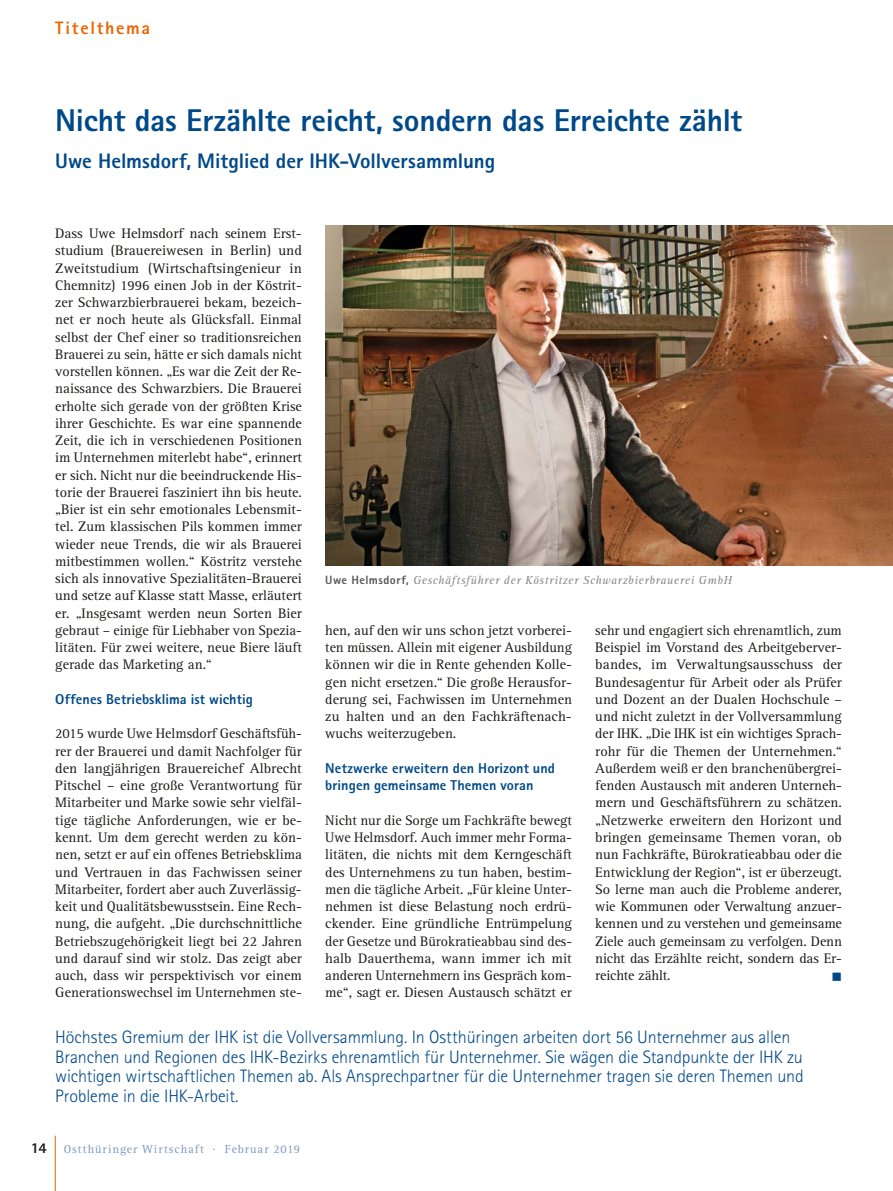
<style>
.page{position:relative;width:893px;height:1191px;background:#fff}
.page>*{position:absolute;margin:0;border:0;box-sizing:border-box;transform-origin:0 0}
.t1{font:800 31.5px "Agfa Rotis Sans Serif";letter-spacing:-.01em;color:#004988}
.t2{font:800 21px "Agfa Rotis Sans Serif";color:#004988}
.t3{font:300 18px/19.5px "Agfa Rotis Sans Serif";letter-spacing:-.01em;color:#004988}
.t4{font:800 18px "Agfa Rotis Sans Serif";letter-spacing:.095em;color:#ec6502}
.t5{font:14.25px/17.2px "Agfa Rotis Serif";color:#1a1a18;text-align:justify}
.t6{font:800 14.25px/17.2px "Agfa Rotis Sans Serif";letter-spacing:.005em;color:#004988}
.t7{font:14.25px "Wingdings";color:#004988}
.t8{font:italic 12px "Agfa Rotis Serif";letter-spacing:.045em;color:#878786}
.t9{font:12px "Agfa Rotis Serif";letter-spacing:.08em;color:#7e97c2}
.s1{font-family:"Agfa Rotis Sans Serif";font-weight:800;font-style:normal;color:#565656}
.s2{font-family:"Agfa Rotis Sans Serif";font-weight:800;font-size:15px;color:#1a1a18}
</style>
<div class="page">
<hr style="left:55px;top:1135px;width:1px;height:56px;background:#ec6502">
<img style="left:325px;top:225px;width:568px;height:341px">
<p class="t4" style="left:55px;top:16px;width:96px">Titelthema</p>
<h1 class="t1" style="left:55px;top:100px;width:688px">Nicht das Erzählte reicht, sondern das Erreichte zählt</h1>
<h2 class="t2" style="left:55px;top:148px;width:442px">Uwe Helmsdorf, Mitglied der IHK-Vollversammlung</h2>
<p class="t5" style="left:55px;top:225px;width:248px">Dass Uwe Helmsdorf nach seinem Erst&shy;studium (Brauereiwesen in Berlin) und Zweitstudium (Wirtschaftsingenieur in Chemnitz) 1996 einen Job in der Köstrit&shy;zer Schwarzbierbrauerei bekam, bezeich&shy;net er noch heute als Glücksfall. Einmal selbst der Chef einer so traditionsreichen Brauerei zu sein, hätte er sich damals nicht vorstellen können. „Es war die Zeit der Re&shy;naissance des Schwarzbiers. Die Brauerei erholte sich gerade von der größten Krise ihrer Geschichte. Es war eine spannende Zeit, die ich in verschiedenen Positionen im Unternehmen miterlebt habe“, erinnert er sich. Nicht nur die beeindruckende His&shy;torie der Brauerei fasziniert ihn bis heute. „Bier ist ein sehr emotionales Lebensmit&shy;tel. Zum klassischen Pils kommen immer wieder neue Trends, die wir als Brauerei mitbestimmen wollen.“ Köstritz verstehe sich als innovative Spezialitäten-Brauerei und setze auf Klasse statt Masse, erläutert er. „Insgesamt werden neun Sorten Bier gebraut – einige für Liebhaber von Spezia&shy;litäten. Für zwei weitere, neue Biere läuft gerade das Marketing an.“</p>
<p class="t6" style="left:55px;top:690px;width:199px">Offenes Betriebsklima ist wichtig</p>
<p class="t5" style="left:55px;top:725px;width:248px">2015 wurde Uwe Helmsdorf Geschäftsfüh&shy;rer der Brauerei und damit Nachfolger für den langjährigen Brauereichef Albrecht Pitschel – eine große Verantwortung für Mitarbeiter und Marke sowie sehr vielfäl&shy;tige tägliche Anforderungen, wie er be&shy;kennt. Um dem gerecht werden zu kön&shy;nen, setzt er auf ein offenes Betriebsklima und Vertrauen in das Fachwissen seiner Mitarbeiter, fordert aber auch Zuverlässig&shy;keit und Qualitätsbewusstsein. Eine Rech&shy;nung, die aufgeht. „Die durchschnittliche Betriebszugehörigkeit liegt bei 22 Jahren und darauf sind wir stolz. Das zeigt aber auch, dass wir perspektivisch vor einem Generationswechsel im Unternehmen ste-</p>
<p class="t8" style="left:325px;top:573px;width:408px"><span class="s1">Uwe Helmsdorf,</span> Geschäftsführer der Köstritzer Schwarzbierbrauerei GmbH</p>
<p class="t5" style="left:325px;top:622px;width:248px">hen, auf den wir uns schon jetzt vorberei&shy;ten müssen. Allein mit eigener Ausbildung können wir die in Rente gehenden Kolle&shy;gen nicht ersetzen.“ Die große Herausfor&shy;derung sei, Fachwissen im Unternehmen zu halten und an den Fachkräftenach&shy;wuchs weiterzugeben.</p>
<p class="t6" style="left:325px;top:759px;width:231px">Netzwerke erweitern den Horizont und bringen gemeinsame Themen voran</p>
<p class="t5" style="left:325px;top:811px;width:248px">Nicht nur die Sorge um Fachkräfte bewegt Uwe Helmsdorf. Auch immer mehr Forma&shy;litäten, die nichts mit dem Kerngeschäft des Unternehmens zu tun haben, bestim&shy;men die tägliche Arbeit. „Für kleine Unter&shy;nehmen ist diese Belastung noch erdrü&shy;ckender. Eine gründliche Entrümpelung der Gesetze und Bürokratieabbau sind des&shy;halb Dauerthema, wann immer ich mit anderen Unternehmern ins Gespräch kom&shy;me“, sagt er. Diesen Austausch schätzt er</p>
<p class="t5" style="left:595px;top:622px;width:248px">sehr und engagiert sich ehrenamtlich, zum Beispiel im Vorstand des Arbeitgeberver&shy;bandes, im Verwaltungsausschuss der Bundesagentur für Arbeit oder als Prüfer und Dozent an der Dualen Hochschule – und nicht zuletzt in der Vollversammlung der IHK. „Die IHK ist ein wichtiges Sprach&shy;rohr für die Themen der Unternehmen.“ Außerdem weiß er den branchenübergrei&shy;fenden Austausch mit anderen Unterneh&shy;mern und Geschäftsführern zu schätzen. „Netzwerke erweitern den Horizont und bringen gemeinsame Themen voran, ob nun Fachkräfte, Bürokratieabbau oder die Entwicklung der Region“, ist er überzeugt.<br>So lerne man auch die Probleme anderer, wie Kommunen oder Verwaltung anzuer&shy;kennen und zu verstehen und gemeinsame Ziele auch gemeinsam zu verfolgen. Denn nicht das Erzählte reicht, sondern das Er&shy;reichte zählt.</p>
<p class="t7" style="left:831px;top:968px;width:12px">■</p>
<p class="t3" style="left:55px;top:1027px;width:750px">Höchstes Gremium der IHK ist die Vollversammlung. In Ostthüringen arbeiten dort 56 Unternehmer aus allen Branchen und Regionen des IHK-Bezirks ehrenamtlich für Unternehmer. Sie wägen die Standpunkte der IHK zu wichtigen wirtschaftlichen Themen ab. Als Ansprechpartner für die Unternehmer tragen sie deren Themen und Probleme in die IHK-Arbeit.</p>
<p class="t9" style="left:31px;top:1141px;width:271px"><span class="s2">14</span> Ostthüringer Wirtschaft · Februar 2019</p>
</div>
